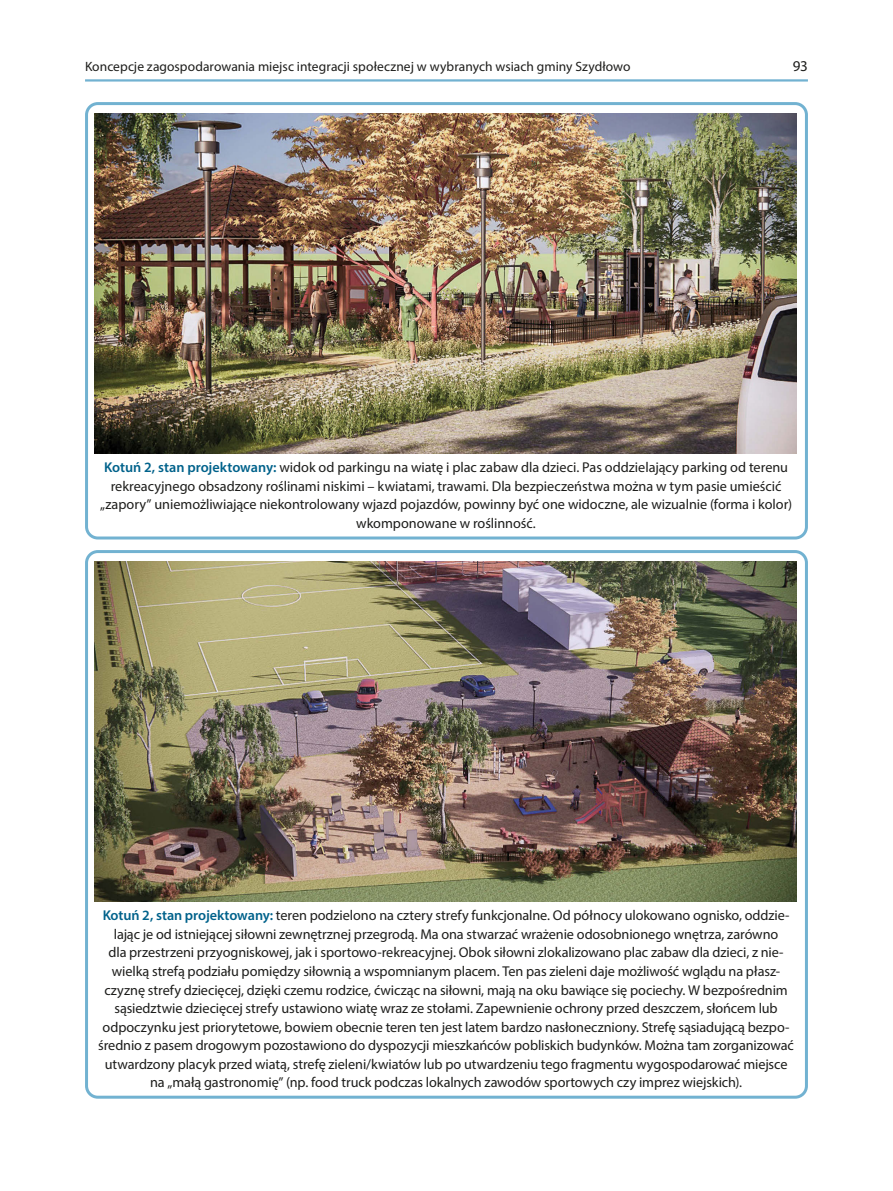
<style>
.page{position:relative;width:893px;height:1191px;background:#fff}
.page>*{position:absolute;margin:0;border:0;box-sizing:border-box;transform-origin:0 0}
.t1{font:15px "Myriad Pro";color:#1d1d1b}
.podpis_ryciny{font:14.25px/18.6px "Myriad Pro";letter-spacing:-.005em;color:#1d1d1b;text-align:center}
.t2{font:13.5px "Myriad Pro";color:#1d1d1b}
.s1{font-weight:600;color:#00628b}
</style>
<div class="page">
<hr style="left:85px;top:79px;width:723px;height:3px;background:#72b2d1">
<img style="left:95px;top:561px;width:701px;height:341px">
<div style="left:85px;top:550px;width:723px;height:548px;border:3px solid #72b2d1;border-radius:11px"></div>
<img style="left:95px;top:114px;width:701px;height:340px">
<div style="left:85px;top:102px;width:723px;height:437px;border:3px solid #72b2d1;border-radius:11px"></div>
<p class="t2" style="left:85px;top:58px;width:547px">Koncepcje zagospodarowania miejsc integracji społecznej w wybranych wsiach gminy Szydłowo</p>
<p class="t1" style="left:793px;top:56px;width:17px">93</p>
<p class="podpis_ryciny" style="left:100px;top:458px;width:694px"><span class="s1">Kotuń 2, stan projektowany:</span> widok od parkingu na wiatę i plac zabaw dla dzieci. Pas oddzielający parking od terenu rekreacyjnego obsadzony roślinami niskimi – kwiatami, trawami. Dla bezpieczeństwa można w tym pasie umieścić „zapory” uniemożliwiające niekontrolowany wjazd pojazdów, powinny być one widoczne, ale wizualnie (forma i kolor) wkomponowane w roślinność.</p>
<p class="podpis_ryciny" style="left:98px;top:906px;width:697px"><span class="s1">Kotuń 2, stan projektowany:</span> teren podzielono na cztery strefy funkcjonalne. Od północy ulokowano ognisko, oddzie&shy;lając je od istniejącej siłowni zewnętrznej przegrodą. Ma ona stwarzać wrażenie odosobnionego wnętrza, zarówno<br>dla przestrzeni przyogniskowej, jak i sportowo-rekreacyjnej. Obok siłowni zlokalizowano plac zabaw dla dzieci, z nie&shy;wielką strefą podziału pomiędzy siłownią a wspomnianym placem. Ten pas zieleni daje możliwość wglądu na płasz&shy;czyznę strefy dziecięcej, dzięki czemu rodzice, ćwicząc na siłowni, mają na oku bawiące się pociechy. W bezpośrednim sąsiedztwie dziecięcej strefy ustawiono wiatę wraz ze stołami. Zapewnienie ochrony przed deszczem, słońcem lub odpoczynku jest priorytetowe, bowiem obecnie teren ten jest latem bardzo nasłoneczniony. Strefę sąsiadującą bezpo&shy;średnio z pasem drogowym pozostawiono do dyspozycji mieszkańców pobliskich budynków. Można tam zorganizować utwardzony placyk przed wiatą, strefę zieleni/kwiatów lub po utwardzeniu tego fragmentu wygospodarować miejsce na „małą gastronomię” (np. food truck podczas lokalnych zawodów sportowych czy imprez wiejskich).</p>
</div>
